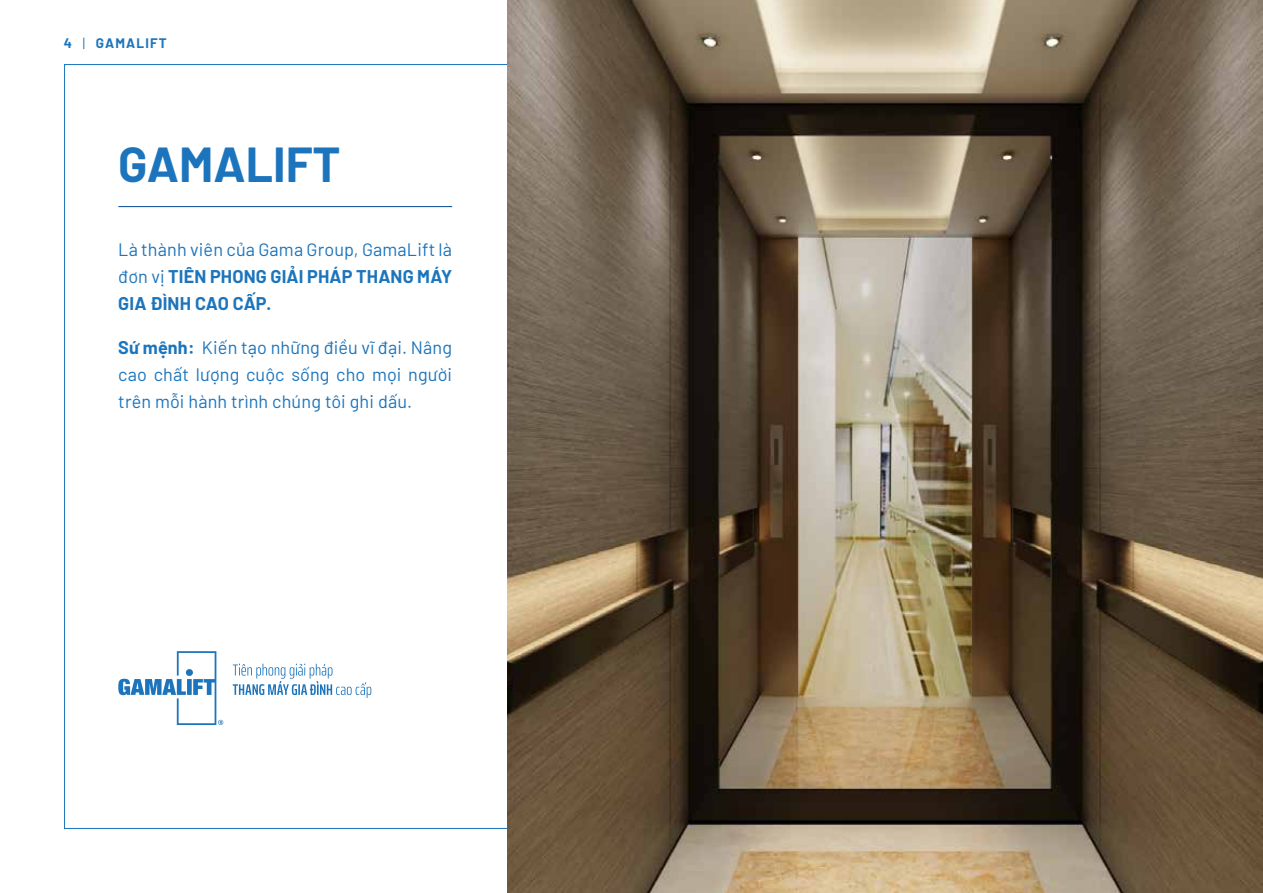
<style>
.page{position:relative;width:1263px;height:893px;background:#fff}
.page>*{position:absolute;margin:0;border:0;box-sizing:border-box;transform-origin:0 0}
.t1{font:700 48px "Barlow";color:#1c75bc}
.t2{font:18px/27px "Barlow";letter-spacing:.01em;color:#1c75bc;text-align:justify}
.t3{font:700 13.5px "Barlow";letter-spacing:.09em;color:#1c75bc}
.s1{font-weight:400}
.s2{font-weight:700}
</style>
<div class="page">
<hr style="left:118px;top:206px;width:334px;height:1px;background:#00488e">
<svg style="left:233px;top:664px;width:138px;height:34px"></svg>
<svg style="left:118px;top:651px;width:105px;height:74px"></svg>
<img style="left:507px;top:0;width:756px;height:893px">
<p class="t3" style="left:64px;top:33px;width:105px">4 <span class="s1">|</span> GAMALIFT</p>
<h1 class="t1" style="left:118px;top:129px;width:224px">GAMALIFT</h1>
<p class="t2" style="left:118px;top:234px;width:335px">Là thành viên của Gama Group, GamaLift là đơn vị <span class="s2">TIÊN PHONG GIẢI PHÁP THANG MÁY GIA ĐÌNH CAO CẤP.</span></p>
<p class="t2" style="left:118px;top:332px;width:335px"><span class="s2">Sứ mệnh:</span> Kiến tạo những điều vĩ đại. Nâng cao chất lượng cuộc sống cho mọi người trên mỗi hành trình chúng tôi ghi dấu.</p>
</div>
